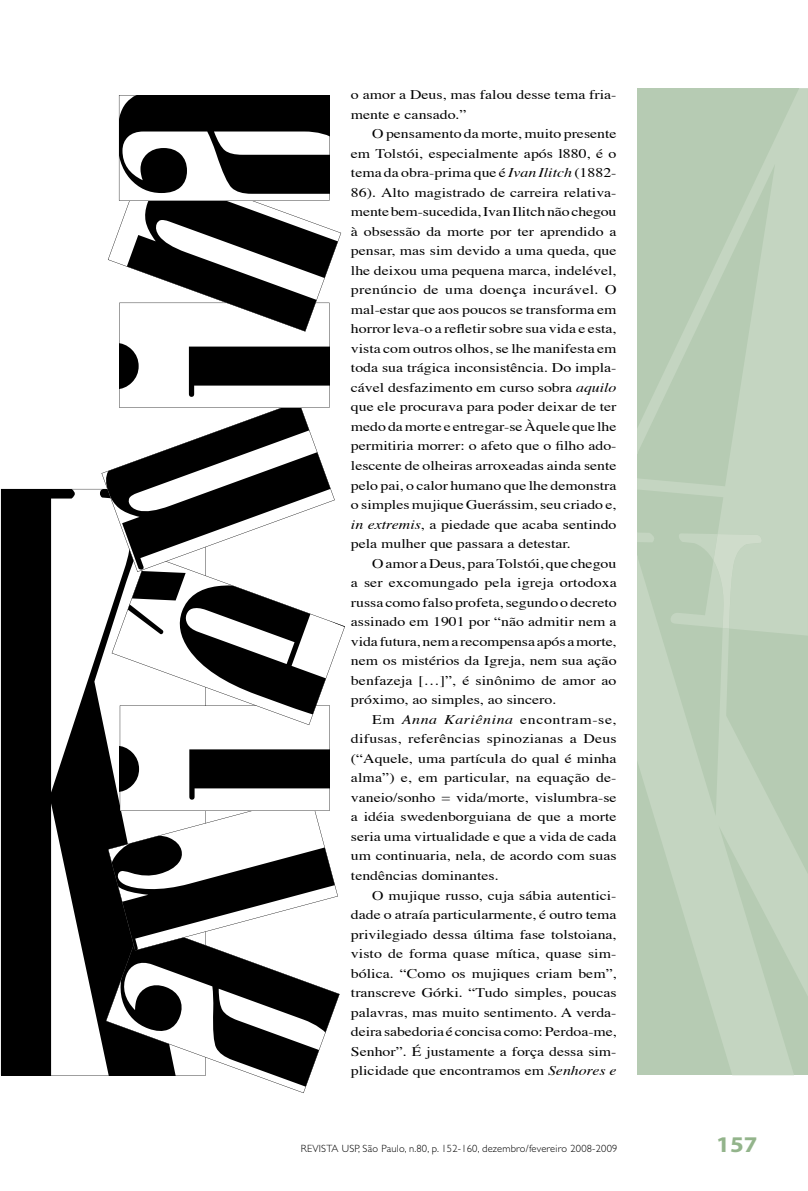
<style>
.page{position:relative;width:808px;height:1191px;background:#fff}
.page>*{position:absolute;margin:0;border:0;box-sizing:border-box;transform-origin:0 0}
.t1{font:700 22.5px "Myriad";color:#93b48b;scale:1.1 1}
.t2{font:13.2px/19.5px "Times";color:#000;text-align:justify;scale:1.2 1}
.t3{font:300 10.5px "Gill Sans";letter-spacing:.02em;color:#000}
.s1{font-style:italic}
</style>
<div class="page">
<svg style="left:637px;top:635px;width:171px;height:440px;background:#bccfb9"></svg>
<svg style="left:1px;top:489px;width:107px;height:586px;fill:#000"></svg>
<svg style="left:106px;top:922px;width:199px;height:171px"></svg>
<svg style="left:108px;top:607px;width:232px;height:483px"></svg>
<svg style="left:112px;top:572px;width:233px;height:153px"></svg>
<svg style="left:101px;top:408px;width:234px;height:164px"></svg>
<svg style="left:119px;top:95px;width:222px;height:313px"></svg>
<svg style="left:637px;top:88px;width:171px;height:547px;background:#bbcfb8"></svg>
<svg style="left:713px;top:534px;width:49px;height:94px;background:#c7d7c3"></svg>
<p class="t2" style="left:351px;top:84px;width:223px">o amor a Deus, mas falou desse tema fria&shy;mente e cansado.”</p>
<p class="t2" style="left:351px;top:123px;width:223px;text-indent:21px">O pensamento da morte, muito presente em Tolstói, especialmente após l880, é o tema da obra-prima que é <span class="s1">Ivan Ilitch</span> (1882- 86)<span class="s1">.</span> Alto magistrado de carreira relativa&shy;mente bem-sucedida, Ivan Ilitchnão chegou à obsessão da morte por ter aprendido a pensar, mas sim devido a uma queda, que lhe deixou uma pequena marca, indelével, prenúncio de uma doença incurável. O mal-estar que aos poucos se transforma em horror leva-o a refletir sobre sua vida e esta, vista com outros olhos, se lhe manifesta em toda sua trágica inconsistência. Do impla&shy;cável desfazimento em curso sobra <span class="s1">aquilo </span>que ele procurava para poder deixar de ter medo da morte e entregar-se Àquele que lhe permitiria morrer: o afeto que o filho ado&shy;lescente de olheiras arroxeadas ainda sente pelo pai, o calor humano que lhe demonstra o simples mujique Guerássim, seu criado e, <span class="s1">in extremis</span>, a piedade que acaba sentindo pela mulher que passara a detestar.</p>
<p class="t2" style="left:351px;top:552px;width:223px;text-indent:21px">O amor a Deus, para Tolstói, que chegou a ser excomungado pela igreja ortodoxa russa como falso profeta, segundo o decreto assinado em 1901 por “não admitir nem a vida futura, nem a recompensa após a morte, nem os mistérios da Igreja, nem sua ação benfazeja […]”, é sinônimo de amor ao próximo, ao simples, ao sincero.</p>
<p class="t2" style="left:351px;top:708px;width:223px;text-indent:21px">Em <span class="s1">Anna Kariênina</span> encontram-se, difusas, referências spinozianas a Deus (“Aquele, uma partícula do qual é minha alma”) e, em particular, na equação de&shy;vaneio/sonho = vida/morte, vislumbra-se a idéia swedenborguiana de que a morte seria uma virtualidade e que a vida de cada um continuaria, nela, de acordo com suas tendências dominantes.</p>
<p class="t2" style="left:351px;top:884px;width:223px;text-indent:21px">O mujique russo, cuja sábia autentici&shy;dade o atraía particularmente, é outro tema privilegiado dessa última fase tolstoiana, visto de forma quase mítica, quase sim&shy;bólica. “Como os mujiques criam bem”, transcreve Górki. “Tudo simples, poucas palavras, mas muito sentimento. A verda&shy;deira sabedoria é concisa como: Perdoa-me, Senhor”. É justamente a força dessa sim&shy;plicidade que encontramos em <span class="s1">Senhores e</span></p>
<p class="t3" style="left:301px;top:1142px;width:318px">REVISTA USP, São Paulo, n.80, p. 152-160, dezembro/fevereiro 2008-2009</p>
<h1 class="t1" style="left:716px;top:1132px;width:39px">157</h1>
</div>
